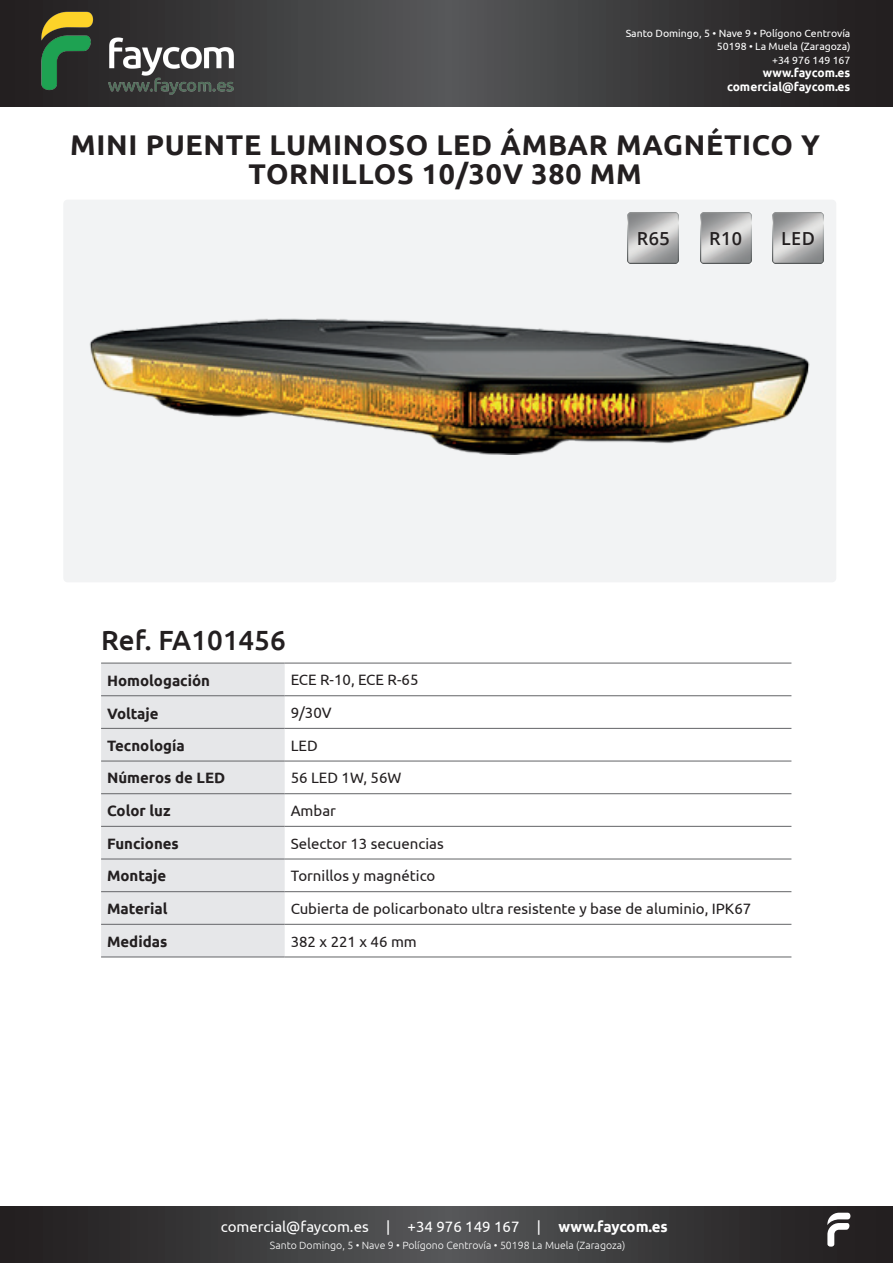
<style>
.page{position:relative;width:893px;height:1263px;background:#fff}
.page>*{position:absolute;margin:0;border:0;box-sizing:border-box;transform-origin:0 0}
.t1{font:700 28.5px/28.5px "Ubuntu";letter-spacing:.025em;color:#231f20;text-align:center}
.t2{font:500 27.75px "Ubuntu";color:#231f20}
.t3{font:600 18px "Open Sans";letter-spacing:.025em;color:#231f20}
.t4{font:15px "Ubuntu";color:#231f20}
.t5{font:700 15px "Ubuntu";color:#231f20}
.t6{font:15px "Ubuntu";color:#fff}
.t7{font:700 12px/13.5px "Ubuntu";color:#fff;text-align:right}
.t8{font:10.5px/13.5px "Ubuntu";color:#fff;text-align:right}
.t9{font:300 10.5px "Ubuntu";color:#fff}
.s1{font-weight:700}
</style>
<div class="page">
<svg style="left:0;top:0;width:893px;height:106px;background:#3b3b3c"></svg>
<img style="left:41px;top:11px;width:198px;height:84px">
<svg style="left:0;top:1206px;width:893px;height:57px;background:#3a393a"></svg>
<svg style="left:827px;top:1213px;width:24px;height:35px"></svg>
<div style="left:63px;top:200px;width:773px;height:382px;background:#f2f3f4;border-radius:4px"></div>
<div style="left:101px;top:664px;width:184px;height:292px;background:#e6e7e9"></div>
<hr style="left:101px;top:662px;width:184px;height:2px;background:#6c6d70">
<hr style="left:285px;top:662px;width:506px;height:2px;background:#6c6d70">
<hr style="left:101px;top:695px;width:184px;height:1px;background:#6c6d70">
<hr style="left:285px;top:695px;width:506px;height:1px;background:#6c6d70">
<hr style="left:101px;top:728px;width:184px;height:1px;background:#6c6d70">
<hr style="left:285px;top:728px;width:506px;height:1px;background:#6c6d70">
<hr style="left:101px;top:760px;width:184px;height:1px;background:#6c6d70">
<hr style="left:285px;top:760px;width:506px;height:1px;background:#6c6d70">
<hr style="left:101px;top:793px;width:184px;height:1px;background:#6c6d70">
<hr style="left:285px;top:793px;width:506px;height:1px;background:#6c6d70">
<hr style="left:101px;top:826px;width:184px;height:1px;background:#6c6d70">
<hr style="left:285px;top:826px;width:506px;height:1px;background:#6c6d70">
<hr style="left:101px;top:858px;width:184px;height:1px;background:#6c6d70">
<hr style="left:285px;top:858px;width:506px;height:1px;background:#6c6d70">
<hr style="left:101px;top:891px;width:184px;height:1px;background:#6c6d70">
<hr style="left:285px;top:891px;width:506px;height:1px;background:#6c6d70">
<hr style="left:101px;top:924px;width:184px;height:1px;background:#6c6d70">
<hr style="left:285px;top:924px;width:506px;height:1px;background:#6c6d70">
<hr style="left:101px;top:956px;width:184px;height:1px;background:#6c6d70">
<hr style="left:285px;top:956px;width:506px;height:1px;background:#6c6d70">
<img style="left:700px;top:212px;width:51px;height:51px">
<img style="left:772px;top:212px;width:51px;height:51px">
<img style="left:90px;top:318px;width:720px;height:136px">
<img style="left:628px;top:212px;width:51px;height:51px">
<p class="t8" style="left:626px;top:26px;width:226px">Santo Domingo, 5 • Nave 9 • Polígono Centrovía<br>50198 • La Muela (Zaragoza)<br>+34 976 149 167</p>
<p class="t7" style="left:727px;top:66px;width:125px">www.faycom.es comercial@faycom.es</p>
<h1 class="t1" style="left:70px;top:130px;width:751px">MINI PUENTE LUMINOSO LED ÁMBAR MAGNÉTICO Y<br>TORNILLOS 10/30V 380 MM</h1>
<h2 class="t2" style="left:101px;top:623px;width:186px">Ref. FA101456</h2>
<p class="t3" style="left:637px;top:226px;width:34px">R65</p>
<p class="t3" style="left:709px;top:226px;width:34px">R10</p>
<p class="t3" style="left:781px;top:226px;width:35px">LED</p>
<p class="t5" style="left:107px;top:672px;width:104px">Homologación</p>
<p class="t4" style="left:291px;top:671px;width:129px">ECE R-10, ECE R-65</p>
<p class="t5" style="left:107px;top:705px;width:53px">Voltaje</p>
<p class="t4" style="left:291px;top:703px;width:42px">9/30V</p>
<p class="t5" style="left:107px;top:736px;width:79px">Tecnología</p>
<p class="t4" style="left:291px;top:736px;width:29px">LED</p>
<p class="t5" style="left:107px;top:769px;width:120px">Números de LED</p>
<p class="t4" style="left:291px;top:769px;width:112px">56 LED 1W, 56W</p>
<p class="t5" style="left:107px;top:801px;width:65px">Color luz</p>
<p class="t4" style="left:291px;top:801px;width:47px">Ambar</p>
<p class="t5" style="left:107px;top:834px;width:73px">Funciones</p>
<p class="t4" style="left:291px;top:834px;width:155px">Selector 13 secuencias</p>
<p class="t5" style="left:107px;top:867px;width:61px">Montaje</p>
<p class="t4" style="left:291px;top:867px;width:146px">Tornillos y magnético</p>
<p class="t5" style="left:107px;top:899px;width:62px">Material</p>
<p class="t4" style="left:291px;top:899px;width:462px">Cubierta de policarbonato ultra resistente y base de aluminio, IPK67</p>
<p class="t5" style="left:107px;top:932px;width:62px">Medidas</p>
<p class="t4" style="left:291px;top:932px;width:128px">382 x 221 x 46 mm</p>
<p class="t6" style="left:221px;top:1217px;width:448px">comercial@faycom.es | +34 976 149 167 | <span class="s1">www.faycom.es</span></p>
<p class="t9" style="left:270px;top:1238px;width:357px">Santo Domingo, 5 • Nave 9 • Polígono Centrovía • 50198 La Muela (Zaragoza)</p>
</div>
